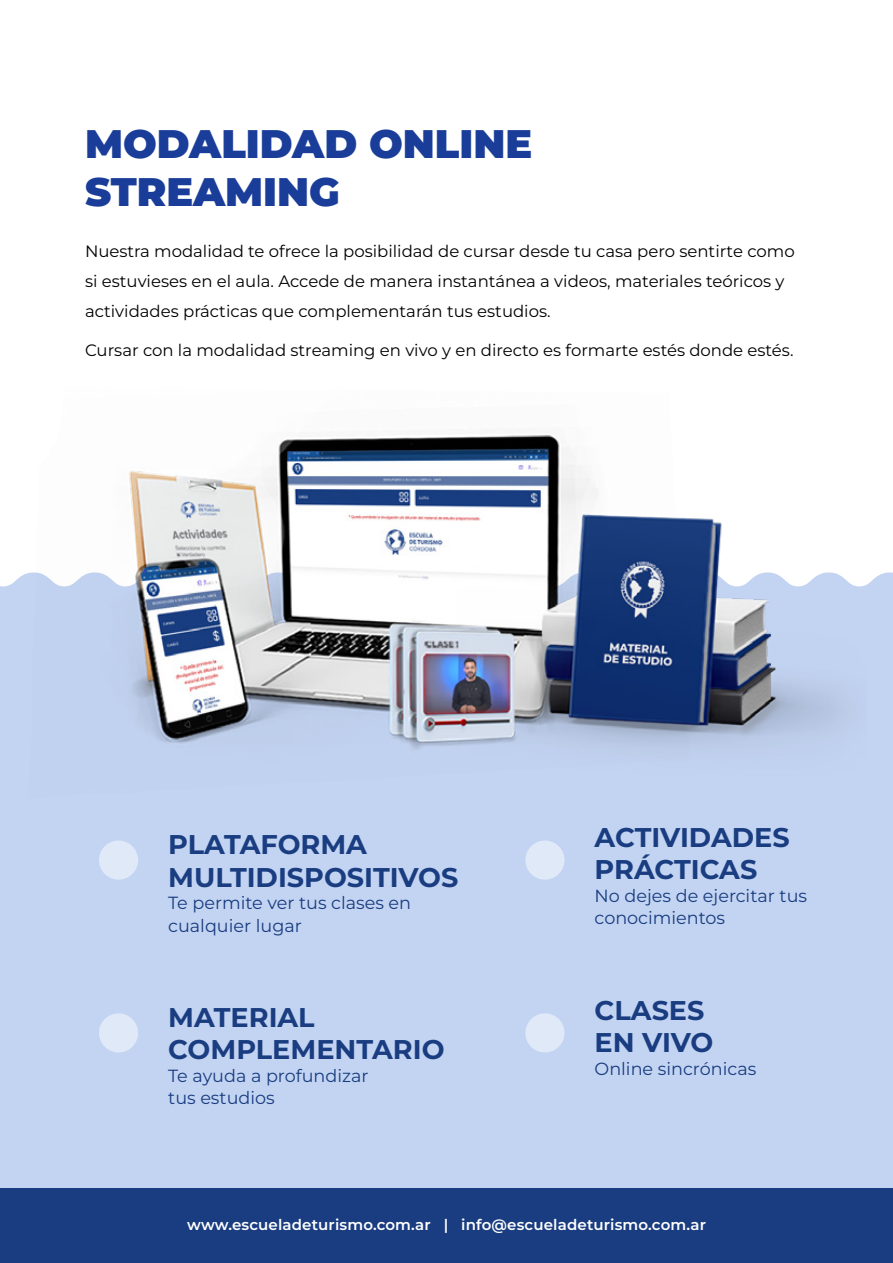
<style>
.page{position:relative;width:893px;height:1263px;background:#fff}
.page>*{position:absolute;margin:0;border:0;box-sizing:border-box;transform-origin:0 0}
.t1{font:900 39.9px/47.8px "Montserrat";color:#193d99}
.t2{font:700 27.15px/32.5px "Montserrat";color:#193d80}
.t3{font:17.55px/22.5px "Montserrat";color:#193d80}
.t4{font:16.5px/30px "Montserrat";color:#000}
.t5{font:600 15px "Montserrat";letter-spacing:.01em;color:#fff}
</style>
<div class="page">
<div style="left:0;top:572px;width:893px;height:616px;background:#c3d4f2"></div>
<div style="left:99px;top:840px;width:39px;height:40px;background:#e0e9f8;border-radius:50%"></div>
<div style="left:525px;top:840px;width:39px;height:40px;background:#e0e9f8;border-radius:50%"></div>
<div style="left:99px;top:1013px;width:39px;height:39px;background:#e0e9f8;border-radius:50%"></div>
<div style="left:525px;top:1013px;width:39px;height:39px;background:#e0e9f8;border-radius:50%"></div>
<div style="left:0;top:1188px;width:893px;height:75px;background:#193d80"></div>
<img style="left:26px;top:435px;width:841px;height:382px">
<h1 class="t1" style="left:85px;top:119px;width:449px">MODALIDAD ONLINE<br>STREAMING</h1>
<p class="t4" style="left:85px;top:236px;width:711px">Nuestra modalidad te ofrece la posibilidad de cursar desde tu casa pero sentirte como si estuvieses en el aula. Accede de manera instantánea a videos, materiales teóricos y actividades prácticas que complementarán tus estudios.</p>
<p class="t4" style="left:85px;top:335px;width:710px">Cursar con la modalidad streaming en vivo y en directo es formarte estés donde estés.</p>
<h2 class="t2" style="left:168px;top:827px;width:292px">PLATAFORMA<br>MULTIDISPOSITIVOS</h2>
<p class="t3" style="left:168px;top:891px;width:244px">Te permite ver tus clases en cualquier lugar</p>
<h2 class="t2" style="left:168px;top:1000px;width:278px">MATERIAL<br>COMPLEMENTARIO</h2>
<p class="t3" style="left:168px;top:1064px;width:202px">Te ayuda a profundizar tus estudios</p>
<h2 class="t2" style="left:595px;top:820px;width:197px">ACTIVIDADES<br>PRÁCTICAS</h2>
<p class="t3" style="left:595px;top:884px;width:214px">No dejes de ejercitar tus conocimientos</p>
<h2 class="t2" style="left:595px;top:993px;width:120px">CLASES<br>EN VIVO</h2>
<p class="t3" style="left:595px;top:1057px;width:163px">Online sincrónicas</p>
<p class="t5" style="left:187px;top:1214px;width:520px">www.escueladeturismo.com.ar | info@escueladeturismo.com.ar</p>
</div>
